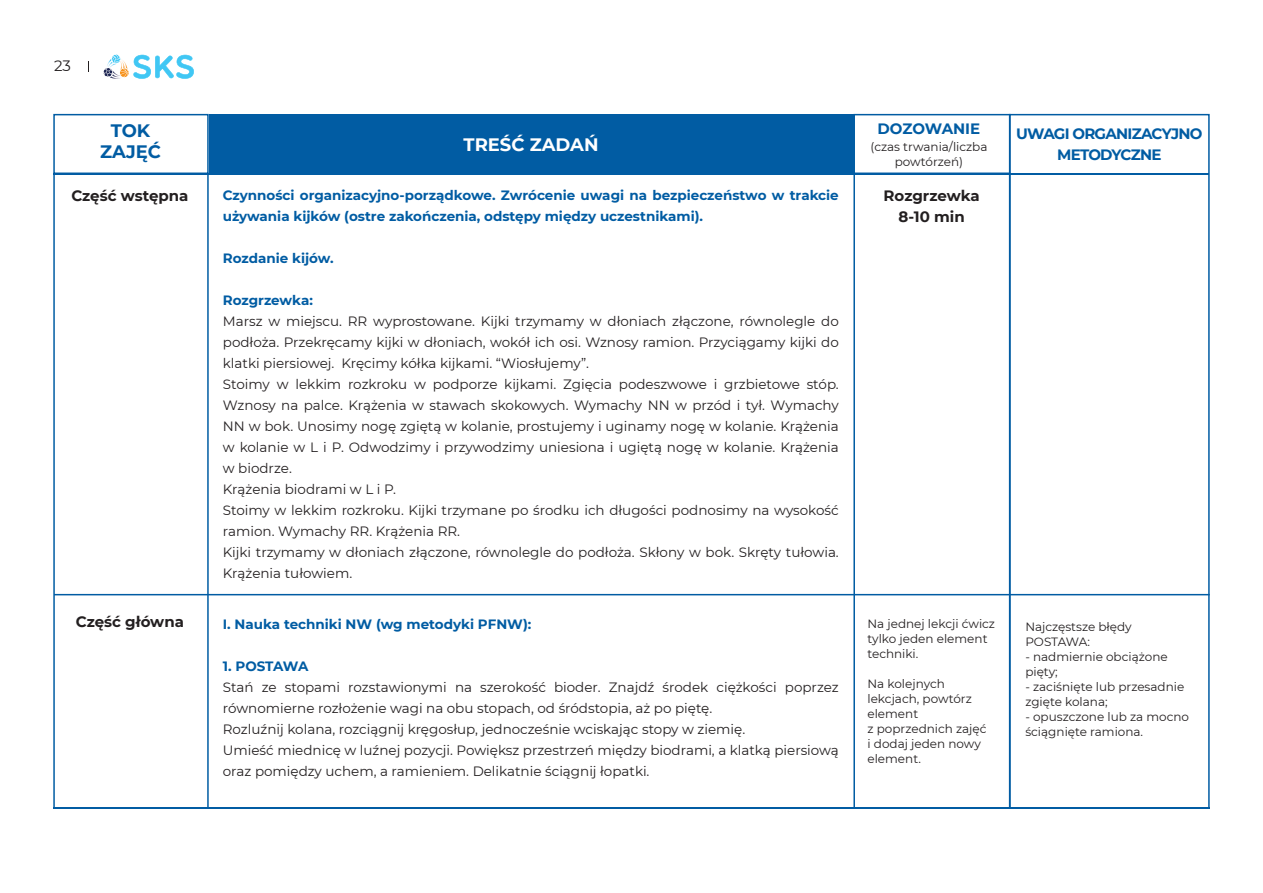
<style>
.page{position:relative;width:1263px;height:893px;background:#fff}
.page>*{position:absolute;margin:0;border:0;box-sizing:border-box;transform-origin:0 0}
.t1{font:700 18px "Montserrat";color:#fff}
.t2{font:700 18px/21px "Montserrat";color:#015ca3;text-align:center}
.t3{font:700 15px/21px "Montserrat";color:#231f20;text-align:center}
.t4{font:700 15px/21px "Montserrat";letter-spacing:-.05em;color:#015ca3;text-align:center}
.t5{font:700 15px "Montserrat";letter-spacing:-.005em;color:#015ca3}
.t6{font:15px "Montserrat";color:#231f20}
.t7{font:13.5px/21px "Montserrat";color:#231f20}
.t8{font:700 13.5px/21px "Montserrat";color:#015ca3}
.t9{font:700 13.5px "Montserrat";letter-spacing:-.02em;color:#015ca3}
.t10{font:12px/15px "Montserrat";color:#231f20}
</style>
<div class="page">
<svg style="left:103px;top:54px;width:91px;height:25px"></svg>
<div style="left:209px;top:114px;width:644px;height:60px;background:#015ca3"></div>
<svg style="left:53px;top:175px;width:156px;height:632px"></svg>
<svg style="left:853px;top:113px;width:155px;height:59px"></svg>
<svg style="left:1008px;top:113px;width:202px;height:696px"></svg>
<svg style="left:53px;top:113px;width:156px;height:62px"></svg>
<svg style="left:853px;top:172px;width:158px;height:635px"></svg>
<hr style="left:54px;top:173px;width:1155px;height:1px;background:#015ca3">
<hr style="left:53px;top:807px;width:1156px;height:2px;background:#015ca3">
<hr style="left:54px;top:594px;width:1156px;height:1px;background:#015ca3">
<p class="t6" style="left:54px;top:55px;width:18px">23</p>
<p class="t2" style="left:100px;top:120px;width:63px">TOK<br>ZAJĘĆ</p>
<p class="t3" style="left:71px;top:185px;width:118px">Część wstępna</p>
<p class="t3" style="left:76px;top:610px;width:110px">Część główna</p>
<p class="t1" style="left:463px;top:132px;width:137px">TREŚĆ ZADAŃ</p>
<p class="t8" style="left:223px;top:184px;width:617px">Czynności organizacyjno-porządkowe. Zwrócenie uwagi na bezpieczeństwo w trakcie używania kijków (ostre zakończenia, odstępy między uczestnikami).</p>
<p class="t8" style="left:223px;top:247px;width:112px">Rozdanie kijów.</p>
<p class="t8" style="left:223px;top:289px;width:92px">Rozgrzewka:</p>
<p class="t7" style="left:223px;top:310px;width:617px;text-align:justify">Marsz w miejscu. RR wyprostowane. Kijki trzymamy w dłoniach złączone, równolegle do podłoża. Przekręcamy kijki w dłoniach, wokół ich osi. Wznosy ramion. Przyciągamy kijki do klatki piersiowej. Kręcimy kółka kijkami. “Wiosłujemy”.</p>
<p class="t7" style="left:223px;top:373px;width:617px;text-align:justify">Stoimy w lekkim rozkroku w podporze kijkami. Zgięcia podeszwowe i grzbietowe stóp.<br>Wznosy na palce. Krążenia w stawach skokowych. Wymachy NN w przód i tył. Wymachy NN w bok. Unosimy nogę zgiętą w kolanie, prostujemy i uginamy nogę w kolanie. Krążenia w kolanie w L i P. Odwodzimy i przywodzimy uniesiona i ugiętą nogę w kolanie. Krążenia w biodrze.</p>
<p class="t7" style="left:223px;top:478px;width:175px">Krążenia biodrami w L i P.</p>
<p class="t7" style="left:223px;top:499px;width:617px">Stoimy w lekkim rozkroku. Kijki trzymane po środku ich długości podnosimy na wysokość ramion. Wymachy RR. Krążenia RR.</p>
<p class="t7" style="left:223px;top:541px;width:617px">Kijki trzymamy w dłoniach złączone, równolegle do podłoża. Skłony w bok. Skręty tułowia.<br>Krążenia tułowiem.</p>
<p class="t8" style="left:223px;top:613px;width:310px">I. Nauka techniki NW (wg metodyki PFNW):</p>
<p class="t9" style="left:223px;top:657px;width:87px">1. POSTAWA</p>
<p class="t7" style="left:223px;top:676px;width:617px">Stań ze stopami rozstawionymi na szerokość bioder. Znajdź środek ciężkości poprzez równomierne rozłożenie wagi na obu stopach, od śródstopia, aż po piętę.</p>
<p class="t7" style="left:223px;top:718px;width:524px">Rozluźnij kolana, rozciągnij kręgosłup, jednocześnie wciskając stopy w ziemię.</p>
<p class="t7" style="left:223px;top:739px;width:617px">Umieść miednicę w luźnej pozycji. Powiększ przestrzeń między biodrami, a klatką piersiową oraz pomiędzy uchem, a ramieniem. Delikatnie ściągnij łopatki.</p>
<p class="t5" style="left:877px;top:118px;width:104px">DOZOWANIE</p>
<p class="t10" style="left:870px;top:139px;width:119px;text-align:center">(czas trwania/liczba powtórzeń)</p>
<p class="t3" style="left:883px;top:185px;width:98px">Rozgrzewka<br>8-10 min</p>
<p class="t4" style="left:1016px;top:122px;width:188px">UWAGI ORGANIZACYJNO<br>METODYCZNE</p>
<p class="t10" style="left:867px;top:616px;width:129px">Na jednej lekcji ćwicz tylko jeden element techniki.</p>
<p class="t10" style="left:867px;top:676px;width:121px">Na kolejnych lekcjach, powtórz element<br>z poprzednich zajęć i dodaj jeden nowy element.</p>
<p class="t10" style="left:1025px;top:619px;width:108px">Najczęstsze błędy<br>POSTAWA:</p>
<p class="t10" style="left:1025px;top:649px;width:144px">- nadmiernie obciążone pięty;</p>
<p class="t10" style="left:1025px;top:679px;width:160px">- zaciśnięte lub przesadnie zgięte kolana;</p>
<p class="t10" style="left:1025px;top:709px;width:165px">- opuszczone lub za mocno ściągnięte ramiona.</p>
</div>
